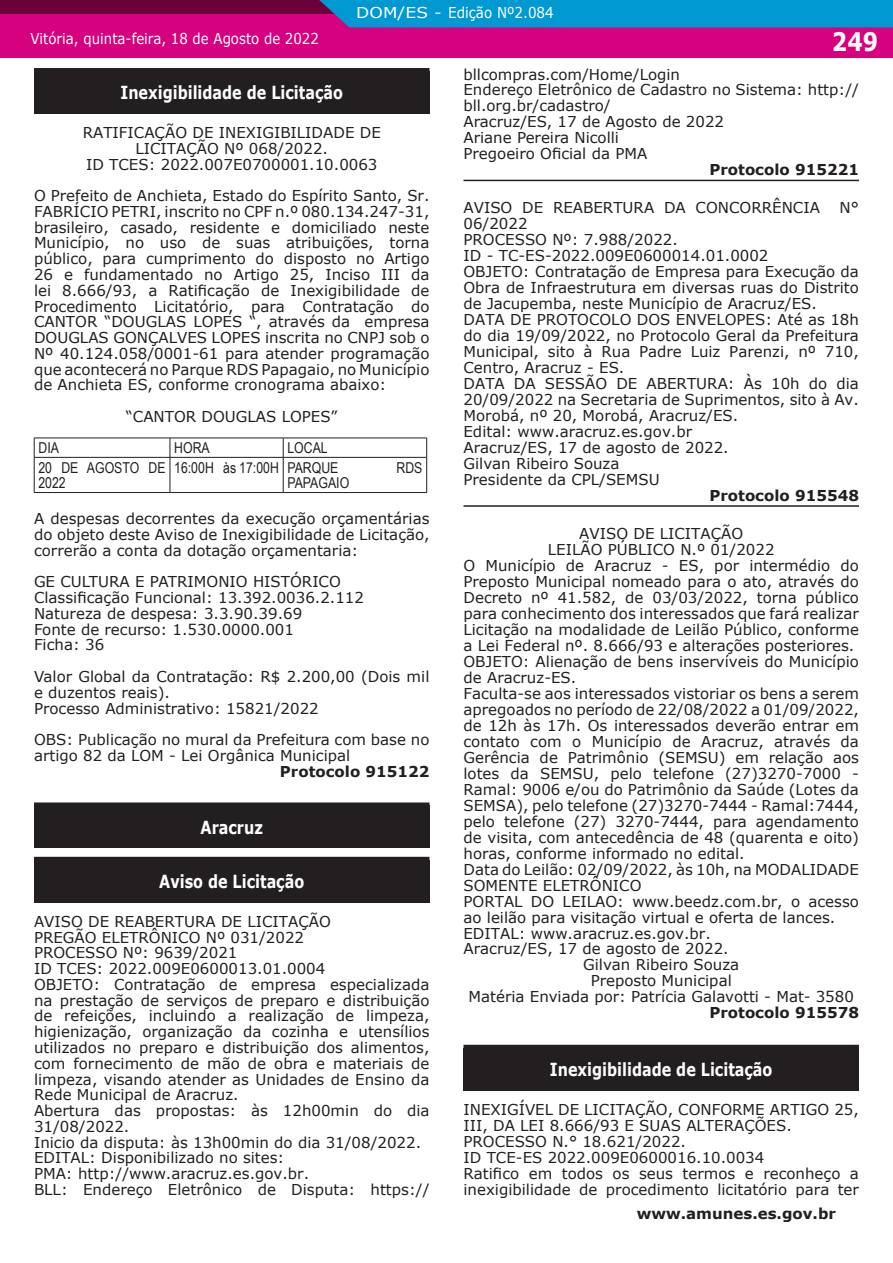
<style>
.page{position:relative;width:893px;height:1263px;background:#fff}
.page>*{position:absolute;margin:0;border:0;box-sizing:border-box;transform-origin:0 0}
.t1{font:700 25.5px "Verdana";color:#fff;scale:.85 1}
.t2{font:700 18px "Verdana";color:#fff;scale:.8 1}
.t3{font:15px/15.8px "Verdana";color:#231f20}
.t4{font:700 15px "Verdana";color:#231f20}
.t5{font:15px/15.8px "Arial Narrow";color:#231f20}
.t6{font:15px "Verdana";color:#fff;scale:.89 1}
.t7{font:15px "Verdana";color:#fff;scale:1.14 1}
</style>
<div class="page">
<div style="left:1px;top:0;width:892px;height:57px;background:#d6017f"></div>
<div style="left:1px;top:0;width:892px;height:14px;background:#6c003b"></div>
<div style="left:319px;top:0;width:574px;height:27px;background:#0099d1"></div>
<hr style="left:0;top:0;width:1px;height:57px;background:#d6017f">
<svg style="left:0;top:0;width:1px;height:14px"></svg>
<div style="left:34px;top:71px;width:395px;height:43px;background:#231f20"></div>
<div style="left:34px;top:68px;width:395px;height:6px;background:#231f20"></div>
<hr style="left:34px;top:492px;width:136px;height:1px;background:#231f20">
<hr style="left:170px;top:492px;width:113px;height:1px;background:#231f20">
<hr style="left:283px;top:492px;width:144px;height:1px;background:#231f20">
<svg style="left:34px;top:438px;width:393px;height:54px"></svg>
<hr style="left:170px;top:457px;width:1px;height:35px;background:#231f20">
<hr style="left:283px;top:457px;width:1px;height:35px;background:#231f20">
<hr style="left:426px;top:457px;width:1px;height:35px;background:#231f20">
<div style="left:34px;top:805px;width:395px;height:43px;background:#231f20"></div>
<div style="left:34px;top:802px;width:395px;height:6px;background:#231f20"></div>
<div style="left:34px;top:860px;width:395px;height:42px;background:#231f20"></div>
<div style="left:34px;top:857px;width:395px;height:6px;background:#231f20"></div>
<hr style="left:463px;top:180px;width:396px;height:1px;background:#231f20">
<hr style="left:463px;top:505px;width:396px;height:2px;background:#231f20">
<div style="left:463px;top:1048px;width:396px;height:42px;background:#231f20"></div>
<div style="left:463px;top:1045px;width:396px;height:6px;background:#231f20"></div>
<p class="t7" style="left:356px;top:5px;width:175px">DOM/ES - Edição Nº2.084</p>
<p class="t6" style="left:31px;top:32px;width:325px">Vitória, quinta-feira, 18 de Agosto de 2022</p>
<p class="t2" style="left:120px;top:84px;width:280px">Inexigibilidade de Licitação</p>
<p class="t3" style="left:83px;top:126px;width:300px;text-align:center">RATIFICAÇÃO DE INEXIGIBILIDADE DE<br>LICITAÇÃO Nº 068/2022.<br>ID TCES: 2022.007E0700001.10.0063</p>
<p class="t3" style="left:34px;top:189px;width:397px;text-align:justify">O Prefeito de Anchieta, Estado do Espírito Santo, Sr.<br>FABRÍCIO PETRI, inscrito no CPF n.º 080.134.247-31, brasileiro, casado, residente e domiciliado neste Município, no uso de suas atribuições, torna público, para cumprimento do disposto no Artigo 26 e fundamentado no Artigo 25, Inciso III da lei 8.666/93, a Ratificação de Inexigibilidade de Procedimento Licitatório, para Contratação do CANTOR “DOUGLAS LOPES “, através da empresa DOUGLAS GONÇALVES LOPES inscrita no CNPJ sob o Nº 40.124.058/0001-61 para atender programação que acontecerá no Parque RDS Papagaio, no Município de Anchieta ES, conforme cronograma abaixo:</p>
<p class="t3" style="left:126px;top:409px;width:213px">“CANTOR DOUGLAS LOPES”</p>
<p class="t5" style="left:38px;top:441px;width:22px">DIA</p>
<p class="t5" style="left:174px;top:441px;width:37px">HORA</p>
<p class="t5" style="left:287px;top:441px;width:42px">LOCAL</p>
<p class="t5" style="left:38px;top:460px;width:129px">20 DE AGOSTO DE<br>2022</p>
<p class="t5" style="left:174px;top:460px;width:166px">16:00H às 17:00H PARQUE</p>
<p class="t5" style="left:396px;top:460px;width:27px">RDS</p>
<p class="t5" style="left:287px;top:476px;width:63px">PAPAGAIO</p>
<p class="t3" style="left:34px;top:512px;width:397px;text-align:justify">A despesas decorrentes da execução orçamentárias do objeto deste Aviso de Inexigibilidade de Licitação, correrão a conta da dotação orçamentaria:</p>
<p class="t3" style="left:34px;top:575px;width:331px">GE CULTURA E PATRIMONIO HISTÓRICO<br>Classificação Funcional: 13.392.0036.2.112<br>Natureza de despesa: 3.3.90.39.69<br>Fonte de recurso: 1.530.0000.001<br>Ficha: 36</p>
<p class="t3" style="left:34px;top:669px;width:397px">Valor Global da Contratação: R$ 2.200,00 (Dois mil e duzentos reais).<br>Processo Administrativo: 15821/2022</p>
<p class="t3" style="left:34px;top:733px;width:397px">OBS: Publicação no mural da Prefeitura com base no artigo 82 da LOM - Lei Orgânica Municipal</p>
<p class="t4" style="left:280px;top:764px;width:151px">Protocolo 915122</p>
<p class="t2" style="left:201px;top:819px;width:80px">Aracruz</p>
<p class="t2" style="left:159px;top:873px;width:183px">Aviso de Licitação</p>
<p class="t3" style="left:34px;top:914px;width:397px">AVISO DE REABERTURA DE LICITAÇÃO<br>PREGÃO ELETRÔNICO Nº 031/2022<br>PROCESSO Nº: 9639/2021<br>ID TCES: 2022.009E0600013.01.0004<br>OBJETO: Contratação de empresa especializada na prestação de serviços de preparo e distribuição de refeições, incluindo a realização de limpeza, higienização, organização da cozinha e utensílios utilizados no preparo e distribuição dos alimentos, com fornecimento de mão de obra e materiais de limpeza, visando atender as Unidades de Ensino da Rede Municipal de Aracruz.<br>Abertura das propostas: às 12h00min do dia 31/08/2022.<br>Inicio da disputa: às 13h00min do dia 31/08/2022.<br>EDITAL: Disponibilizado no sites:<br>PMA: http://www.aracruz.es.gov.br.<br>BLL: Endereço Eletrônico de Disputa: https://</p>
<h1 class="t1" style="left:832px;top:30px;width:56px">249</h1>
<p class="t3" style="left:463px;top:67px;width:397px">bllcompras.com/Home/Login<br>Endereço Eletrônico de Cadastro no Sistema: http:// bll.org.br/cadastro/<br>Aracruz/ES, 17 de Agosto de 2022<br>Ariane Pereira Nicolli<br>Pregoeiro Oficial da PMA</p>
<p class="t4" style="left:709px;top:163px;width:151px">Protocolo 915221</p>
<p class="t3" style="left:463px;top:201px;width:358px">AVISO DE REABERTURA DA CONCORRÊNCIA</p>
<p class="t3" style="left:840px;top:201px;width:21px">N°</p>
<p class="t3" style="left:463px;top:217px;width:397px">06/2022<br>PROCESSO Nº: 7.988/2022.<br>ID - TC-ES-2022.009E0600014.01.0002<br>OBJETO: Contratação de Empresa para Execução da Obra de Infraestrutura em diversas ruas do Distrito de Jacupemba, neste Município de Aracruz/ES.<br>DATA DE PROTOCOLO DOS ENVELOPES: Até as 18h do dia 19/09/2022, no Protocolo Geral da Prefeitura Municipal, sito à Rua Padre Luiz Parenzi, nº 710, Centro, Aracruz - ES.<br>DATA DA SESSÃO DE ABERTURA: Às 10h do dia 20/09/2022 na Secretaria de Suprimentos, sito à Av.<br>Morobá, nº 20, Morobá, Aracruz/ES.<br>Edital: www.aracruz.es.gov.br<br>Aracruz/ES, 17 de agosto de 2022.<br>Gilvan Ribeiro Souza<br>Presidente da CPL/SEMSU</p>
<p class="t4" style="left:709px;top:489px;width:151px">Protocolo 915548</p>
<p class="t3" style="left:579px;top:526px;width:165px">AVISO DE LICITAÇÃO</p>
<p class="t3" style="left:548px;top:542px;width:228px">LEILÃO PÚBLICO N.º 01/2022</p>
<p class="t3" style="left:463px;top:558px;width:397px">O Município de Aracruz - ES, por intermédio do</p>
<p class="t3" style="left:463px;top:574px;width:397px">Preposto Municipal nomeado para o ato, através do</p>
<p class="t3" style="left:463px;top:590px;width:397px">Decreto nº 41.582, de 03/03/2022, torna público</p>
<p class="t3" style="left:463px;top:606px;width:397px">para conhecimento dos interessados que fará realizar</p>
<p class="t3" style="left:463px;top:622px;width:397px">Licitação na modalidade de Leilão Público, conforme</p>
<p class="t3" style="left:463px;top:638px;width:392px">a Lei Federal nº. 8.666/93 e alterações posteriores.</p>
<p class="t3" style="left:463px;top:654px;width:397px">OBJETO: Alienação de bens inservíveis do Município</p>
<p class="t3" style="left:463px;top:670px;width:114px">de Aracruz-ES.</p>
<p class="t3" style="left:463px;top:686px;width:397px">Faculta-se aos interessados vistoriar os bens a serem</p>
<p class="t3" style="left:463px;top:702px;width:397px">apregoados no período de 22/08/2022 a 01/09/2022,</p>
<p class="t3" style="left:463px;top:718px;width:397px">de 12h às 17h. Os interessados deverão entrar em</p>
<p class="t3" style="left:463px;top:734px;width:397px">contato com o Município de Aracruz, através da</p>
<p class="t3" style="left:463px;top:750px;width:397px">Gerência de Patrimônio (SEMSU) em relação aos</p>
<p class="t3" style="left:463px;top:766px;width:397px">lotes da SEMSU, pelo telefone (27)3270-7000 -</p>
<p class="t3" style="left:463px;top:782px;width:397px">Ramal: 9006 e/ou do Patrimônio da Saúde (Lotes da</p>
<p class="t3" style="left:463px;top:798px;width:397px">SEMSA), pelo telefone (27)3270-7444 - Ramal:7444,</p>
<p class="t3" style="left:463px;top:814px;width:397px">pelo telefone (27) 3270-7444, para agendamento</p>
<p class="t3" style="left:463px;top:830px;width:397px">de visita, com antecedência de 48 (quarenta e oito)</p>
<p class="t3" style="left:463px;top:846px;width:283px">horas, conforme informado no edital.</p>
<p class="t3" style="left:463px;top:862px;width:397px">Data do Leilão: 02/09/2022, às 10h, na MODALIDADE</p>
<p class="t3" style="left:463px;top:878px;width:180px">SOMENTE ELETRÔNICO</p>
<p class="t3" style="left:463px;top:894px;width:397px">PORTAL DO LEILAO: www.beedz.com.br, o acesso</p>
<p class="t3" style="left:463px;top:910px;width:373px">ao leilão para visitação virtual e oferta de lances.</p>
<p class="t3" style="left:463px;top:926px;width:249px">EDITAL: www.aracruz.es.gov.br.</p>
<p class="t3" style="left:463px;top:942px;width:267px">Aracruz/ES, 17 de agosto de 2022.</p>
<p class="t3" style="left:583px;top:958px;width:157px">Gilvan Ribeiro Souza</p>
<p class="t3" style="left:591px;top:974px;width:143px">Preposto Municipal</p>
<p class="t3" style="left:469px;top:990px;width:387px">Matéria Enviada por: Patrícia Galavotti - Mat- 3580</p>
<p class="t4" style="left:709px;top:1006px;width:151px">Protocolo 915578</p>
<p class="t2" style="left:550px;top:1061px;width:280px">Inexigibilidade de Licitação</p>
<p class="t3" style="left:463px;top:1102px;width:397px">INEXIGÍVEL DE LICITAÇÃO, CONFORME ARTIGO 25, III, DA LEI 8.666/93 E SUAS ALTERAÇÕES.<br>PROCESSO N.° 18.621/2022.<br>ID TCE-ES 2022.009E0600016.10.0034<br>Ratifico em todos os seus termos e reconheço a inexigibilidade de procedimento licitatório para ter</p>
<p class="t4" style="left:637px;top:1208px;width:201px">www.amunes.es.gov.br</p>
</div>
